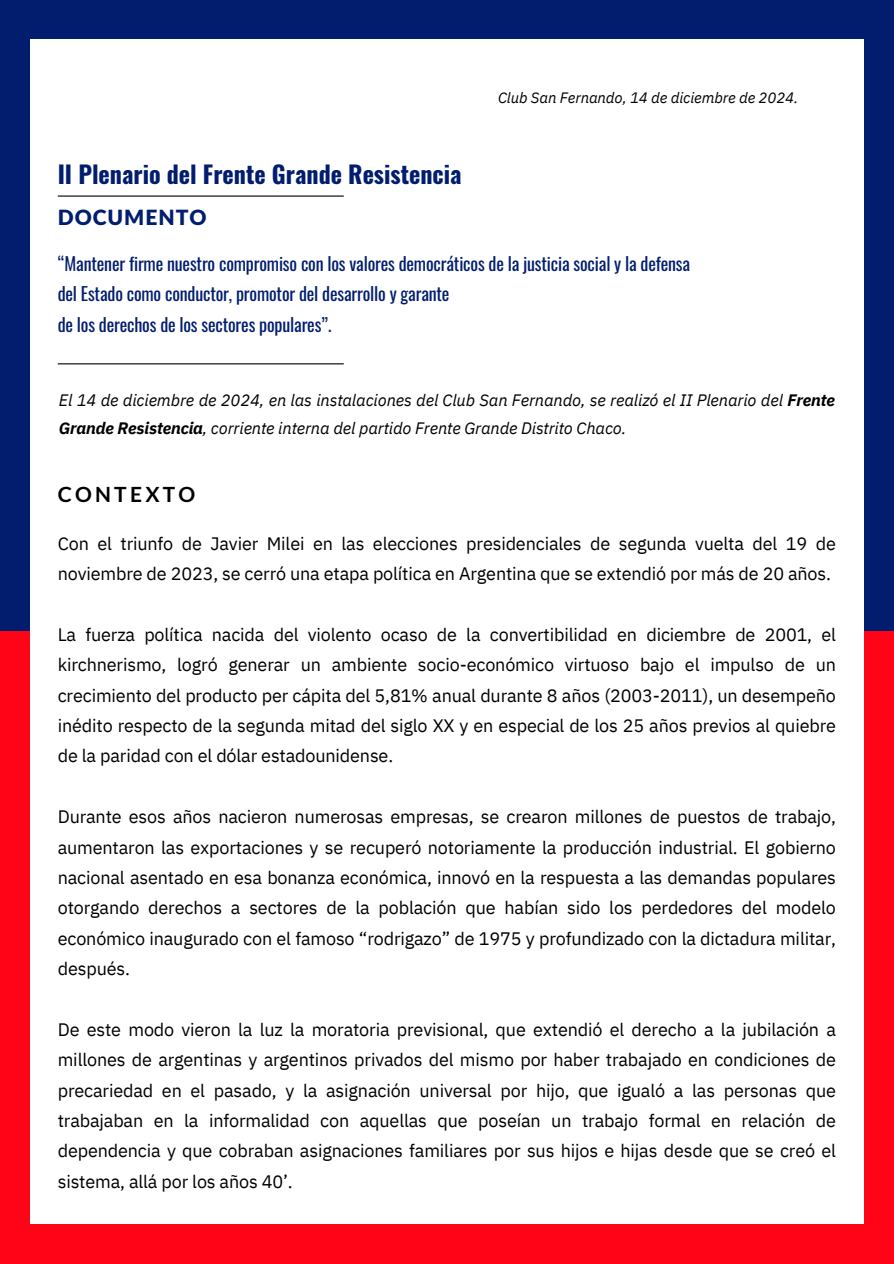
<style>
.page{position:relative;width:894px;height:1264px;background:#fff}
.page>*{position:absolute;margin:0;border:0;box-sizing:border-box;transform-origin:0 0}
.t1{font:700 24px "Oswald";color:#021d6e}
.t2{font:900 21px "Lato Latin";letter-spacing:.045em;color:#011d6e}
.t3{font:700 21px "Lato";letter-spacing:.155em;color:#000}
.t4{font:18px/30.3px "IBM Plex Sans";letter-spacing:-.01em;color:#000;text-align:justify}
.t5{font:18px/30.3px "Oswald";letter-spacing:-.01em;color:#011d6e}
.t6{font:italic 16.5px/28.2px "IBM Plex Sans";letter-spacing:-.01em;color:#000}
.t7{font:italic 15px "IBM Plex Sans";letter-spacing:-.01em;color:#000}
.s1{font-weight:700}
</style>
<div class="page">
<div style="left:0;top:0;width:893px;height:631px;background:#021d6e"></div>
<div style="left:0;top:631px;width:893px;height:632px;background:#ff0317"></div>
<div style="left:30px;top:40px;width:833px;height:1183px;background:#fff"></div>
<hr style="left:58px;top:195px;width:285px;height:2px;background:#000">
<hr style="left:58px;top:363px;width:285px;height:1px;background:#000">
<p class="t1" style="left:58px;top:155px;width:405px">II Plenario del Frente Grande Resistencia</p>
<h3 class="t2" style="left:58px;top:207px;width:150px">DOCUMENTO</h3>
<h3 class="t7" style="left:498px;top:88px;width:301px">Club San Fernando, 14 de diciembre de 2024.</h3>
<h3 class="t5" style="left:58px;top:248px;width:633px">“Mantener firme nuestro compromiso con los valores democráticos de la justicia social y la defensa del Estado como conductor, promotor del desarrollo y garante<br>de los derechos de los sectores populares”.</h3>
<h3 class="t6" style="left:59px;top:386px;width:777px">El 14 de diciembre de 2024, en las instalaciones del Club San Fernando, se realizó el II Plenario del <span class="s1">Frente<br>Grande Resistencia</span>, corriente interna del partido Frente Grande Distrito Chaco.</h3>
<h2 class="t3" style="left:58px;top:481px;width:139px">CONTEXTO</h2>
<p class="t4" style="left:58px;top:528px;width:779px">Con el triunfo de Javier Milei en las elecciones presidenciales de segunda vuelta del 19 de noviembre de 2023, se cerró una etapa política en Argentina que se extendió por más de 20 años.</p>
<h1 class="t4" style="left:58px;top:619px;width:779px">La fuerza política nacida del violento ocaso de la convertibilidad en diciembre de 2001, el kirchnerismo, logró generar un ambiente socio-económico virtuoso bajo el impulso de un crecimiento del producto per cápita del 5,81% anual durante 8 años (2003-2011), un desempeño inédito respecto de la segunda mitad del siglo XX y en especial de los 25 años previos al quiebre de la paridad con el dólar estadounidense.</h1>
<p class="t4" style="left:58px;top:801px;width:779px">Durante esos años nacieron numerosas empresas, se crearon millones de puestos de trabajo, aumentaron las exportaciones y se recuperó notoriamente la producción industrial. El gobierno nacional asentado en esa bonanza económica, innovó en la respuesta a las demandas populares otorgando derechos a sectores de la población que habían sido los perdedores del modelo económico inaugurado con el famoso “rodrigazo” de 1975 y profundizado con la dictadura militar, después.</p>
<h2 class="t4" style="left:58px;top:1014px;width:779px">De este modo vieron la luz la moratoria previsional, que extendió el derecho a la jubilación a millones de argentinas y argentinos privados del mismo por haber trabajado en condiciones de precariedad en el pasado, y la asignación universal por hijo, que igualó a las personas que trabajaban en la informalidad con aquellas que poseían un trabajo formal en relación de dependencia y que cobraban asignaciones familiares por sus hijos e hijas desde que se creó el sistema, allá por los años 40’.</h2>
</div>
